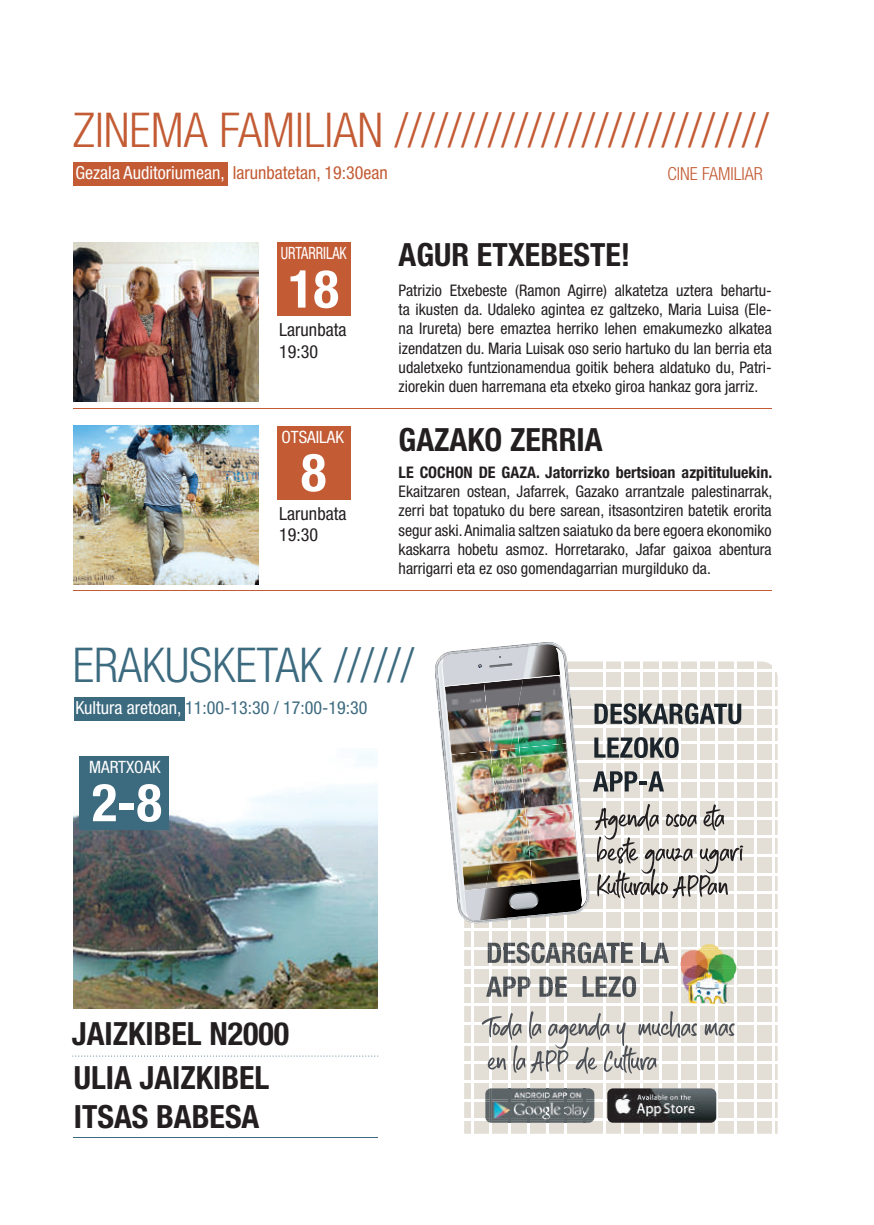
<style>
.page{position:relative;width:874px;height:1225px;background:#fff}
.page>*{position:absolute;margin:0;border:0;box-sizing:border-box;transform-origin:0 0}
.t1{font:700 condensed 52.6px "Helvetica Neue";color:#fff}
.t2{font:300 condensed 48px "Helvetica Neue LT Com";color:#c35b34}
.t3{font:300 condensed 48px "Helvetica Neue LT Com";color:#3c6a7f}
.t4{font:700 condensed 32px/44.8px "Helvetica Neue";color:#231f20}
.t5{font:condensed 18px "Helvetica Neue";color:#c35b34}
.t6{font:condensed 18px "Helvetica Neue";color:#3c6a7f}
.t7{font:condensed 18px/21.6px "Helvetica Neue";color:#231f20}
.t8{font:300 condensed 18px "Helvetica Neue LT Com";color:#c35b34}
.t9{font:condensed 17px "Helvetica Neue";color:#fff}
.t10{font:condensed 17px "Helvetica Neue";color:#fff;scale:.84 1}
.t11{font:condensed 16px/19.2px "Helvetica Neue";color:#231f20;text-align:justify}
.t12{font:700 condensed 16px "Helvetica Neue";color:#231f20}
.s1{color:#fff}
</style>
<div class="page">
<img style="left:74px;top:425px;width:184px;height:159px">
<div style="left:74px;top:162px;width:154px;height:24px;background:#c35b34"></div>
<div style="left:74px;top:697px;width:110px;height:24px;background:#3c6a7f"></div>
<div style="left:276px;top:426px;width:74px;height:73px;background:#c35b34"></div>
<hr style="left:74px;top:590px;width:697px;height:1px;background:#c35b34">
<img style="left:74px;top:242px;width:184px;height:159px">
<div style="left:276px;top:242px;width:74px;height:74px;background:#c35b34"></div>
<hr style="left:74px;top:408px;width:697px;height:1px;background:#c35b34">
<img style="left:74px;top:753px;width:303px;height:255px">
<div style="left:79px;top:756px;width:89px;height:74px;background:#3c6a7f"></div>
<svg style="left:72px;top:1055px;width:306px;height:1px"></svg>
<hr style="left:73px;top:1137px;width:304px;height:1px;background:#3c6a7f">
<svg style="left:464px;top:661px;width:314px;height:473px;fill:#e3dfd6"></svg>
<svg style="left:487px;top:942px;width:145px;height:21px;background:#989998"></svg>
<hr style="left:621px;top:942px;width:2px;height:21px;background:#4d5157">
<svg style="left:641px;top:942px;width:27px;height:21px"></svg>
<svg style="left:486px;top:976px;width:44px;height:20px"></svg>
<svg style="left:539px;top:976px;width:27px;height:20px"></svg>
<svg style="left:582px;top:976px;width:53px;height:21px"></svg>
<img style="left:607px;top:1088px;width:109px;height:34px;border-radius:6px">
<img style="left:485px;top:1088px;width:109px;height:34px">
<img style="left:485px;top:1099px;width:109px;height:2px">
<img style="left:485px;top:1118px;width:109px;height:2px">
<img style="left:583px;top:1088px;width:2px;height:34px">
<img style="left:564px;top:1088px;width:2px;height:34px">
<img style="left:546px;top:1088px;width:2px;height:34px">
<img style="left:527px;top:1088px;width:2px;height:34px">
<img style="left:508px;top:1088px;width:2px;height:34px">
<img style="left:489px;top:1088px;width:2px;height:34px">
<img style="left:677px;top:944px;width:61px;height:60px">
<img style="left:677px;top:947px;width:61px;height:2px">
<img style="left:677px;top:966px;width:61px;height:2px">
<img style="left:677px;top:984px;width:61px;height:2px">
<img style="left:734px;top:944px;width:2px;height:60px">
<img style="left:715px;top:944px;width:2px;height:60px">
<img style="left:696px;top:944px;width:2px;height:60px">
<img style="left:678px;top:944px;width:2px;height:60px">
<img style="left:435px;top:643px;width:307px;height:278px">
<svg style="left:704px;top:1023px;width:30px;height:13px"></svg>
<svg style="left:481px;top:1011px;width:215px;height:63px"></svg>
<h2 class="t2" style="left:73px;top:112px;width:697px">ZINEMA FAMILIAN ////////////////////////////</h2>
<p class="t5" style="left:76px;top:166px;width:313px"><span class="s1">Gezala Auditoriumean,</span> larunbatetan, 19:30ean</p>
<p class="t8" style="left:667px;top:167px;width:97px">CINE FAMILIAR</p>
<p class="t10" style="left:281px;top:247px;width:80px">URTARRILAK</p>
<h1 class="t1" style="left:288px;top:270px;width:52px">18</h1>
<p class="t7" style="left:279px;top:320px;width:69px">Larunbata<br>19:30</p>
<p class="t9" style="left:281px;top:430px;width:64px">OTSAILAK</p>
<h1 class="t1" style="left:301px;top:453px;width:27px">8</h1>
<p class="t7" style="left:279px;top:504px;width:69px">Larunbata<br>19:30</p>
<h3 class="t4" style="left:398px;top:235px;width:233px">AGUR ETXEBESTE!</h3>
<p class="t11" style="left:398px;top:282px;width:374px">Patrizio Etxebeste (Ramon Agirre) alkatetza uztera behartu&shy;ta ikusten da. Udaleko agintea ez galtzeko, Maria Luisa (Ele&shy;na Irureta) bere emaztea herriko lehen emakumezko alkatea izendatzen du. Maria Luisak oso serio hartuko du lan berria eta udaletxeko funtzionamendua goitik behera aldatuko du, Patri&shy;ziorekin duen harremana eta etxeko giroa hankaz gora jarriz.</p>
<h3 class="t4" style="left:398px;top:420px;width:205px">GAZAKO ZERRIA</h3>
<p class="t12" style="left:398px;top:466px;width:375px">LE COCHON DE GAZA. Jatorrizko bertsioan azpitituluekin.</p>
<p class="t11" style="left:398px;top:483px;width:375px">Ekaitzaren ostean, Jafarrek, Gazako arrantzale palestinarrak, zerri bat topatuko du bere sarean, itsasontziren batetik erorita segur aski. Animalia saltzen saiatuko da bere egoera ekonomiko kaskarra hobetu asmoz. Horretarako, Jafar gaixoa abentura harrigarri eta ez oso gomendagarrian murgilduko da.</p>
<h2 class="t3" style="left:73px;top:647px;width:343px">ERAKUSKETAK //////</h2>
<p class="t6" style="left:76px;top:701px;width:293px"><span class="s1">Kultura aretoan,</span> 11:00-13:30 / 17:00-19:30</p>
<p class="t9" style="left:89px;top:760px;width:73px">MARTXOAK</p>
<h1 class="t1" style="left:92px;top:783px;width:71px">2-8</h1>
<h3 class="t4" style="left:72px;top:1013px;width:219px">JAIZKIBEL N2000<br>ULIA JAIZKIBEL</h3>
<h3 class="t4" style="left:74px;top:1096px;width:187px">ITSAS BABESA</h3>
</div>
